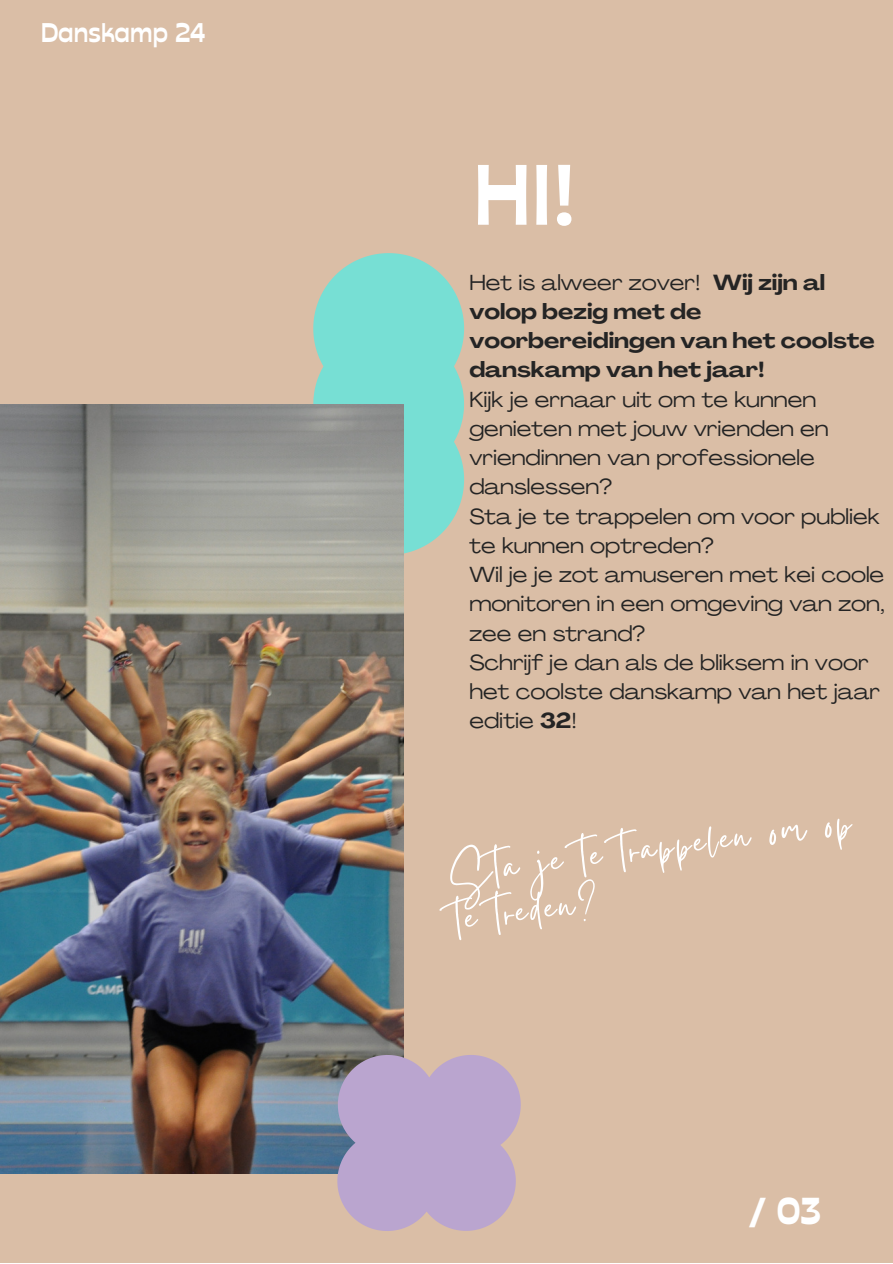
<style>
.page{position:relative;width:893px;height:1264px;background:#fff}
.page>*{position:absolute;margin:0;border:0;box-sizing:border-box;transform-origin:0 0}
.t1{font:800 85.35px "Stadio Deva";color:#fff}
.t2{font:52.5px/47.1px "Gistesy";color:#fff}
.t3{font:800 37.5px "Stadio Deva";color:#fff}
.t4{font:700 27px "Stadio Deva";letter-spacing:-.015em;color:#fff}
.t5{font:expanded 21.45px/29.2px "Agrandir";color:#242424}
.t6{font:700 expanded 21.45px/29.2px "Agrandir";color:#242424}
.s1{font-weight:400}
.s2{font-weight:700}
</style>
<div class="page">
<div style="left:0;top:0;width:892px;height:1262px;background:#dabea6"></div>
<svg style="left:313px;top:253px;width:151px;height:302px;background:#84dacd"></svg>
<img style="left:0;top:404px;width:403px;height:769px">
<svg style="left:337px;top:1054px;width:183px;height:176px;background:#b9a5c7"></svg>
<p class="t4" style="left:40px;top:16px;width:166px">Danskamp 24</p>
<p class="t1" style="left:472px;top:144px;width:106px">HI!</p>
<p class="t6" style="left:469px;top:270px;width:407px"><span class="s1">Het is alweer zover!</span> Wij zijn al volop bezig met de voorbereidingen van het coolste danskamp van het jaar!</p>
<p class="t5" style="left:469px;top:386px;width:361px">Kijk je ernaar uit om te kunnen genieten met jouw vrienden en vriendinnen van professionele danslessen?</p>
<p class="t5" style="left:469px;top:503px;width:412px">Sta je te trappelen om voor publiek te kunnen optreden?</p>
<p class="t5" style="left:469px;top:562px;width:416px;text-align:justify">Wil je je zot amuseren met kei coole monitoren in een omgeving van zon, zee en strand?</p>
<p class="t5" style="left:469px;top:649px;width:412px">Schrijf je dan als de bliksem in voor het coolste danskamp van het jaar editie <span class="s2">32</span>!</p>
<p class="t2" style="left:446px;top:842px;width:405px;rotate:-7deg">Sta je te trappelen om op te treden?</p>
<p class="t3" style="left:748px;top:1188px;width:74px">/ 03</p>
</div>
